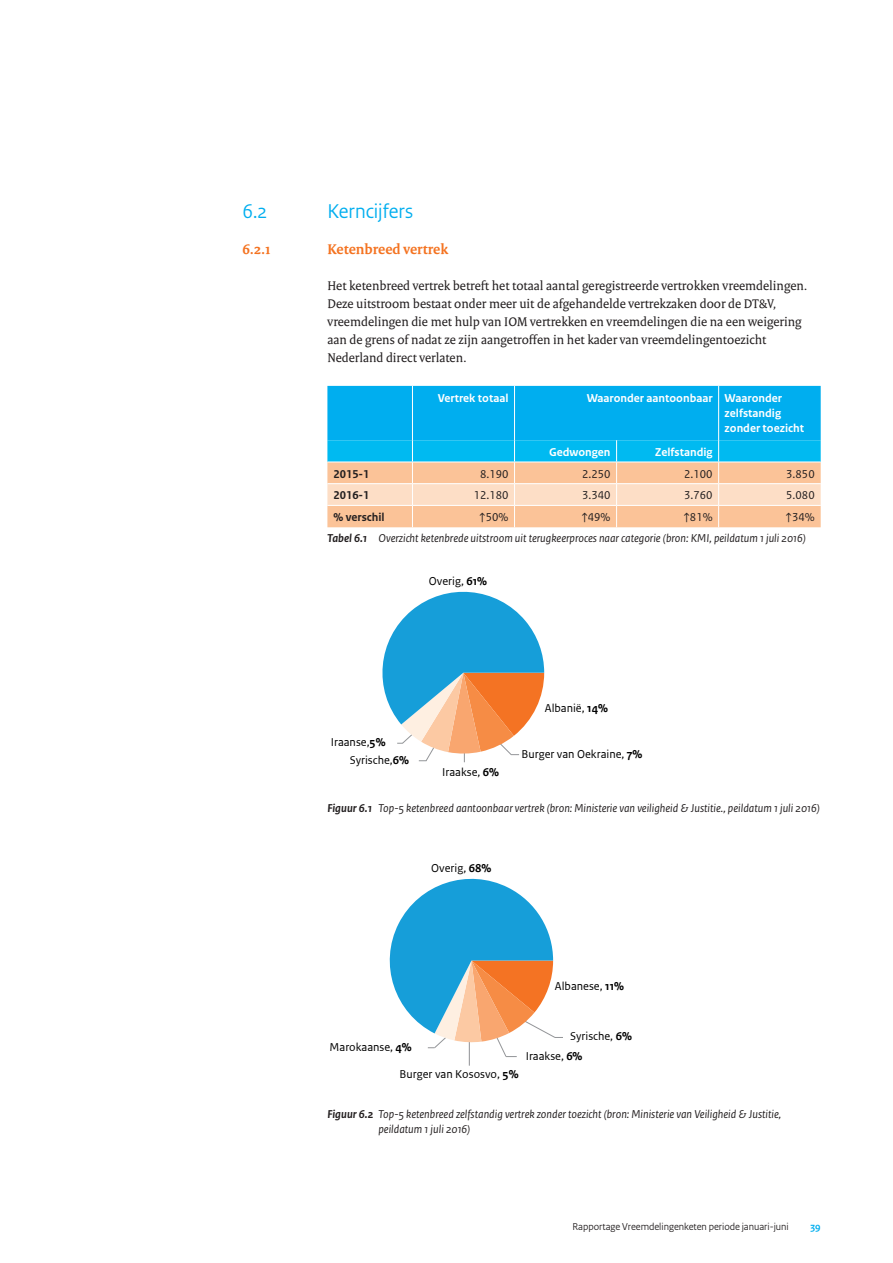
<style>
.page{position:relative;width:893px;height:1263px;background:#fff}
.page>*{position:absolute;margin:0;border:0;box-sizing:border-box;transform-origin:0 0}
.alineakop_sans{font:21px "Rijksoverheid Sans Heading";color:#00aeef}
._06_RO_Subalineakop{font:700 15px "Rijksoverheid Serif";color:#f47321}
._10_RO_Broodtekst_Se{font:13.5px/18px "Rijksoverheid Serif";color:#231f20}
._13_RO_Fotobijschrif{font:italic 12px/15px "Rijksoverheid Sans Text";color:#231f20}
.t1{font:12px/19.2px "Rijksoverheid Sans Text TT";color:#000001}
._31_RO_Tabel_Tussenk{font:700 12px/15px "Rijksoverheid Sans Text";color:#fff}
._32_RO_Tabel_Broodte{font:12px "Rijksoverheid Sans Text";color:#231f20}
._32_RO_Tabel_Broodte-2{font:700 12px "Rijksoverheid Sans Text";color:#231f20}
.t2{font:10.5px "Rijksoverheid Sans Heading";color:#231f20}
.t3{font:700 10.5px "Rijksoverheid Sans Heading";color:#00aeef}
.s1{font-weight:700}
</style>
<div class="page">
<svg style="left:327px;top:386px;width:494px;height:141px;background:#73becf"></svg>
<hr style="left:412px;top:386px;width:1px;height:54px;background:#fff">
<hr style="left:514px;top:386px;width:1px;height:54px;background:#fff">
<hr style="left:718px;top:386px;width:1px;height:54px;background:#fff">
<hr style="left:327px;top:462px;width:85px;height:1px;background:#fff">
<hr style="left:412px;top:462px;width:102px;height:1px;background:#fff">
<hr style="left:514px;top:462px;width:103px;height:1px;background:#fff">
<hr style="left:617px;top:462px;width:102px;height:1px;background:#fff">
<hr style="left:719px;top:462px;width:102px;height:1px;background:#fff">
<hr style="left:327px;top:483px;width:85px;height:1px;background:#fff">
<hr style="left:412px;top:483px;width:102px;height:1px;background:#fff">
<hr style="left:514px;top:483px;width:103px;height:1px;background:#fff">
<hr style="left:617px;top:483px;width:102px;height:1px;background:#fff">
<hr style="left:719px;top:483px;width:102px;height:1px;background:#fff">
<hr style="left:327px;top:505px;width:85px;height:1px;background:#fff">
<hr style="left:412px;top:505px;width:102px;height:1px;background:#fff">
<hr style="left:514px;top:505px;width:103px;height:1px;background:#fff">
<hr style="left:617px;top:505px;width:102px;height:1px;background:#fff">
<hr style="left:719px;top:505px;width:102px;height:1px;background:#fff">
<svg style="left:382px;top:591px;width:162px;height:171px"></svg>
<svg style="left:389px;top:878px;width:174px;height:187px"></svg>
<p class="alineakop_sans" style="left:242px;top:199px;width:26px">6.2</p>
<p class="alineakop_sans" style="left:327px;top:199px;width:87px">Kerncijfers</p>
<p class="_06_RO_Subalineakop" style="left:242px;top:240px;width:30px">6.2.1</p>
<p class="_06_RO_Subalineakop" style="left:327px;top:240px;width:122px">Ketenbreed vertrek</p>
<p class="_10_RO_Broodtekst_Se" style="left:327px;top:276px;width:482px">Het ketenbreed vertrek betreft het totaal aantal geregistreerde vertrokken vreemdelingen.<br>Deze uitstroom bestaat onder meer uit de afgehandelde vertrekzaken door de DT&amp;V, vreemdelingen die met hulp van IOM vertrekken en vreemdelingen die na een weigering aan de grens of nadat ze zijn aangetroffen in het kader van vreemdelingentoezicht Nederland direct verlaten.</p>
<p class="_31_RO_Tabel_Tussenk" style="left:438px;top:390px;width:72px">Vertrek totaal</p>
<p class="_31_RO_Tabel_Tussenk" style="left:587px;top:390px;width:127px">Waaronder aantoonbaar</p>
<p class="_31_RO_Tabel_Tussenk" style="left:725px;top:390px;width:81px">Waaronder zelfstandig zonder toezicht</p>
<p class="_31_RO_Tabel_Tussenk" style="left:549px;top:445px;width:63px">Gedwongen</p>
<p class="_31_RO_Tabel_Tussenk" style="left:655px;top:445px;width:59px">Zelfstandig</p>
<p class="_32_RO_Tabel_Broodte-2" style="left:333px;top:467px;width:38px">2015-1</p>
<p class="_32_RO_Tabel_Broodte" style="left:480px;top:467px;width:30px">8.190</p>
<p class="_32_RO_Tabel_Broodte" style="left:582px;top:467px;width:30px">2.250</p>
<p class="_32_RO_Tabel_Broodte" style="left:684px;top:467px;width:30px">2.100</p>
<p class="_32_RO_Tabel_Broodte" style="left:786px;top:467px;width:30px">3.850</p>
<p class="_32_RO_Tabel_Broodte-2" style="left:333px;top:489px;width:38px">2016-1</p>
<p class="_32_RO_Tabel_Broodte" style="left:474px;top:489px;width:36px">12.180</p>
<p class="_32_RO_Tabel_Broodte" style="left:582px;top:489px;width:30px">3.340</p>
<p class="_32_RO_Tabel_Broodte" style="left:684px;top:489px;width:30px">3.760</p>
<p class="_32_RO_Tabel_Broodte" style="left:786px;top:489px;width:30px">5.080</p>
<p class="_32_RO_Tabel_Broodte-2" style="left:333px;top:510px;width:53px">% verschil</p>
<p class="_32_RO_Tabel_Broodte" style="left:479px;top:510px;width:31px">↑50%</p>
<p class="_32_RO_Tabel_Broodte" style="left:581px;top:510px;width:31px">↑49%</p>
<p class="_32_RO_Tabel_Broodte" style="left:683px;top:510px;width:31px">↑81%</p>
<p class="_32_RO_Tabel_Broodte" style="left:785px;top:510px;width:31px">↑34%</p>
<p class="_13_RO_Fotobijschrif" style="left:327px;top:531px;width:480px"><span class="s1">Tabel 6.1</span> Overzicht ketenbrede uitstroom uit terugkeerproces naar categorie (bron: KMI, peildatum 1 juli 2016)</p>
<p class="t1" style="left:429px;top:572px;width:60px">Overig, <span class="s1">61%</span></p>
<p class="t1" style="left:331px;top:733px;width:56px">Iraanse,<span class="s1">5%</span></p>
<p class="t1" style="left:350px;top:750px;width:61px">Syrische,<span class="s1">6%</span></p>
<p class="t1" style="left:442px;top:762px;width:58px">Iraakse, <span class="s1">6%</span></p>
<p class="t1" style="left:545px;top:699px;width:65px">Albanië, <span class="s1">14%</span></p>
<p class="t1" style="left:521px;top:744px;width:122px">Burger van Oekraine, <span class="s1">7%</span></p>
<p class="_13_RO_Fotobijschrif" style="left:327px;top:801px;width:494px"><span class="s1">Figuur 6.1</span> Top-5 ketenbreed aantoonbaar vertrek (bron: Ministerie van veiligheid &amp; Justitie., peildatum 1 juli 2016)</p>
<p class="t1" style="left:431px;top:859px;width:62px">Overig, <span class="s1">68%</span></p>
<p class="t1" style="left:555px;top:977px;width:71px">Albanese, <span class="s1">11%</span></p>
<p class="t1" style="left:330px;top:1038px;width:84px">Marokaanse, <span class="s1">4%</span></p>
<p class="t1" style="left:400px;top:1065px;width:120px">Burger van Kososvo, <span class="s1">5%</span></p>
<p class="t1" style="left:526px;top:1027px;width:108px;text-indent:44px">Syrische, <span class="s1">6%<br></span>Iraakse, <span class="s1">6%</span></p>
<p class="_13_RO_Fotobijschrif" style="left:378px;top:1107px;width:404px;text-indent:-51px"><span class="s1">Figuur 6.2</span> Top-5 ketenbreed zelfstandig vertrek zonder toezicht (bron: Ministerie van Veiligheid &amp; Justitie, peildatum 1 juli 2016)</p>
<p class="t2" style="left:573px;top:1221px;width:218px">Rapportage Vreemdelingenketen periode januari-juni</p>
<p class="t3" style="left:811px;top:1221px;width:12px">39</p>
</div>
